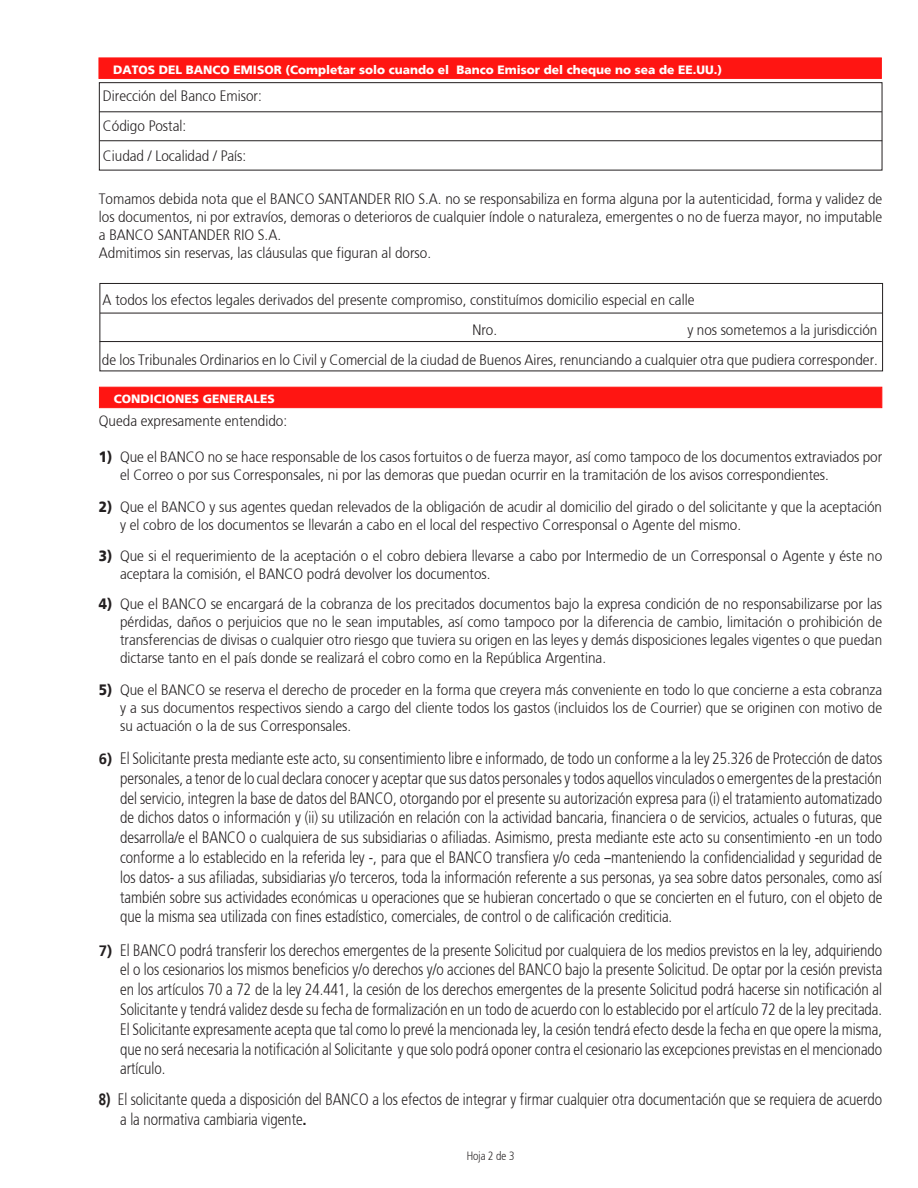
<style>
.page{position:relative;width:918px;height:1188px;background:#fff}
.page>*{position:absolute;margin:0;border:0;box-sizing:border-box;transform-origin:0 0}
.t1{font:300 16.5px/19.8px "Frutiger";color:#231f20;text-align:justify;scale:.8 1}
.t2{font:300 15px/18px "Frutiger";color:#231f20;scale:.9 1}
.t3{font:900 12px "Frutiger";color:#fff}
.t4{font:300 12px "Frutiger";color:#231f20;scale:.8 1}
.s1{font-weight:900}
.s2{font-weight:700;font-size:15px}
.s3{font-weight:700}
.s4{font-family:"Arial";font-weight:700;font-size:15px}
</style>
<div class="page">
<div style="left:99px;top:387px;width:783px;height:21px;background:#ff1512;border:1px solid #ff1512"></div>
<hr style="left:99px;top:112px;width:783px;height:1px;background:#231f20">
<hr style="left:100px;top:140px;width:782px;height:1px;background:#231f20">
<div style="left:99px;top:82px;width:783px;height:88px;border:1px solid #231f20"></div>
<div style="left:99px;top:58px;width:783px;height:21px;background:#ff1512;border:1px solid #ff1512"></div>
<div style="left:100px;top:283px;width:783px;height:88px;border:1px solid #231f20"></div>
<hr style="left:100px;top:313px;width:782px;height:1px;background:#231f20">
<hr style="left:100px;top:341px;width:782px;height:1px;background:#231f20">
<p class="t3" style="left:113px;top:63px;width:611px">DATOS DEL BANCO EMISOR (Completar solo cuando el Banco Emisor del cheque no sea de EE.UU.)</p>
<p class="t2" style="left:103px;top:81px;width:178px;line-height:30px">Dirección del Banco Emisor:<br>Código Postal:<br>Ciudad / Localidad / País:</p>
<p class="t2" style="left:99px;top:190px;width:872px;text-align:justify">Tomamos debida nota que el BANCO SANTANDER RIO S.A. no se responsabiliza en forma alguna por la autenticidad, forma y validez de los documentos, ni por extravíos, demoras o deterioros de cualquier índole o naturaleza, emergentes o no de fuerza mayor, no imputable a BANCO SANTANDER RIO S.A.</p>
<p class="t2" style="left:99px;top:244px;width:371px">Admitimos sin reservas, las cláusulas que figuran al dorso.</p>
<p class="t2" style="left:103px;top:290px;width:659px">A todos los efectos legales derivados del presente compromiso, constituímos domicilio especial en calle</p>
<p class="t2" style="left:472px;top:320px;width:29px">Nro.</p>
<p class="t2" style="left:687px;top:320px;width:213px">y nos sometemos a la jurisdicción</p>
<p class="t2" style="left:102px;top:350px;width:864px">de los Tribunales Ordinarios en lo Civil y Comercial de la ciudad de Buenos Aires, renunciando a cualquier otra que pudiera corresponder.</p>
<p class="t3" style="left:114px;top:392px;width:163px">CONDICIONES GENERALES</p>
<p class="t2" style="left:99px;top:412px;width:211px">Queda expresamente entendido:</p>
<p class="t2" style="left:120px;top:448px;width:848px;text-indent:-21px"><span class="s1">1)</span> Que el BANCO no se hace responsable de los casos fortuitos o de fuerza mayor, así como tampoco de los documentos extraviados por el Correo o por sus Corresponsales, ni por las demoras que puedan ocurrir en la tramitación de los avisos correspondientes.</p>
<p class="t2" style="left:120px;top:497px;width:848px;text-indent:-21px"><span class="s1">2)</span> Que el BANCO y sus agentes quedan relevados de la obligación de acudir al domicilio del girado o del solicitante y que la aceptación y el cobro de los documentos se llevarán a cabo en el local del respectivo Corresponsal o Agente del mismo.</p>
<p class="t2" style="left:120px;top:547px;width:848px;text-indent:-21px"><span class="s1">3)</span> Que si el requerimiento de la aceptación o el cobro debiera llevarse a cabo por Intermedio de un Corresponsal o Agente y éste no aceptara la comisión, el BANCO podrá devolver los documentos.</p>
<p class="t2" style="left:120px;top:595px;width:848px;text-align:justify;text-indent:-21px"><span class="s1">4)</span> Que el BANCO se encargará de la cobranza de los precitados documentos bajo la expresa condición de no responsabilizarse por las pérdidas, daños o perjuicios que no le sean imputables, así como tampoco por la diferencia de cambio, limitación o prohibición de transferencias de divisas o cualquier otro riesgo que tuviera su origen en las leyes y demás disposiciones legales vigentes o que puedan dictarse tanto en el país donde se realizará el cobro como en la República Argentina.</p>
<p class="t2" style="left:120px;top:680px;width:848px;text-align:justify;text-indent:-21px"><span class="s1">5)</span> Que el BANCO se reserva el derecho de proceder en la forma que creyera más conveniente en todo lo que concierne a esta cobranza y a sus documentos respectivos siendo a cargo del cliente todos los gastos (incluidos los de Courrier) que se originen con motivo de su actuación o la de sus Corresponsales.</p>
<p class="t1" style="left:120px;top:748px;width:954px;text-indent:-21px"><span class="s2">6)</span> El Solicitante presta mediante este acto, su consentimiento libre e informado, de todo un conforme a la ley 25.326 de Protección de datos personales, a tenor de lo cual declara conocer y aceptar que sus datos personales y todos aquellos vinculados o emergentes de la prestación del servicio, integren la base de datos del BANCO, otorgando por el presente su autorización expresa para (i) el tratamiento automatizado de dichos datos o información y (ii) su utilización en relación con la actividad bancaria, financiera o de servicios, actuales o futuras, que desarrolla/e el BANCO o cualquiera de sus subsidiarias o afiliadas. Asimismo, presta mediante este acto su consentimiento -en un todo conforme a lo establecido en la referida ley -, para que el BANCO transfiera y/o ceda –manteniendo la confidencialidad y seguridad de los datos- a sus afiliadas, subsidiarias y/o terceros, toda la información referente a sus personas, ya sea sobre datos personales, como así también sobre sus actividades económicas u operaciones que se hubieran concertado o que se concierten en el futuro, con el objeto de que la misma sea utilizada con fines estadístico, comerciales, de control o de calificación crediticia.</p>
<p class="t1" style="left:120px;top:940px;width:954px;text-indent:-21px"><span class="s2">7)</span> El BANCO podrá transferir los derechos emergentes de la presente Solicitud por cualquiera de los medios previstos en la ley, adquiriendo el o los cesionarios los mismos beneficios y/o derechos y/o acciones del BANCO bajo la presente Solicitud. De optar por la cesión prevista en los artículos 70 a 72 de la ley 24.441, la cesión de los derechos emergentes de la presente Solicitud podrá hacerse sin notificación al Solicitante y tendrá validez desde su fecha de formalización en un todo de acuerdo con lo establecido por el artículo 72 de la ley precitada.<br>El Solicitante expresamente acepta que tal como lo prevé la mencionada ley, la cesión tendrá efecto desde la fecha en que opere la misma, que no será necesaria la notificación al Solicitante y que solo podrá oponer contra el cesionario las excepciones previstas en el mencionado artículo.</p>
<p class="t1" style="left:120px;top:1089px;width:954px;text-indent:-21px"><span class="s3">8)</span> El solicitante queda a disposición del BANCO a los efectos de integrar y firmar cualquier otra documentación que se requiera de acuerdo a la normativa cambiaria vigente<span class="s4">.</span></p>
<p class="t4" style="left:467px;top:1149px;width:61px">Hoja 2 de 3</p>
</div>
